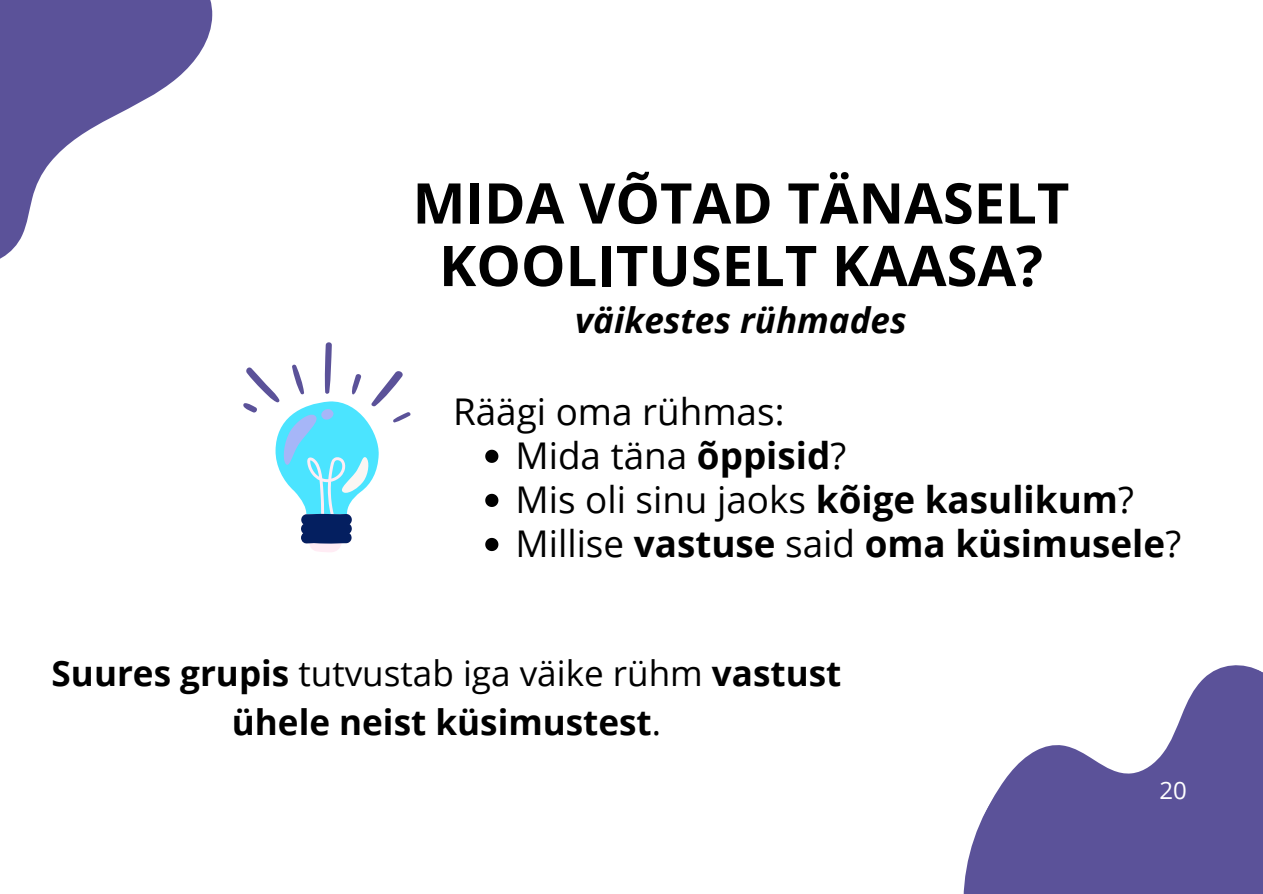
<style>
.page{position:relative;width:1263px;height:894px;background:#fff}
.page>*{position:absolute;margin:0;border:0;box-sizing:border-box;transform-origin:0 0}
.t1{font:700 56.1px/62.4px "Open Sans";color:#000;text-align:center}
.t2{font:36.75px "Open Sans";color:#000}
.t3{font:700 36.75px "Open Sans";color:#000}
.t4{font:700 35.1px/48.6px "Open Sans";color:#000;text-align:center}
.t5{font:italic 700 35.1px "Open Sans";color:#000}
.t6{font:24px "Open Sans";color:#fff}
.s1{font-weight:700}
.s2{font-weight:400}
</style>
<div class="page">
<svg style="left:0;top:0;width:213px;height:259px;fill:#5b5299"></svg>
<svg style="left:963px;top:665px;width:300px;height:228px;fill:#5b5299"></svg>
<svg style="left:243px;top:342px;width:168px;height:210px"></svg>
<svg style="left:485px;top:449px;width:13px;height:14px"></svg>
<svg style="left:485px;top:493px;width:13px;height:14px"></svg>
<svg style="left:485px;top:537px;width:13px;height:14px"></svg>
<p class="t1" style="left:413px;top:170px;width:658px">MIDA VÕTAD TÄNASELT<br>KOOLITUSELT KAASA?</p>
<p class="t5" style="left:575px;top:296px;width:333px">väikestes rühmades</p>
<p class="t2" style="left:453px;top:385px;width:333px">Räägi oma rühmas:</p>
<p class="t2" style="left:516px;top:429px;width:332px">Mida täna <span class="s1">õppisid</span>?</p>
<p class="t2" style="left:516px;top:473px;width:620px">Mis oli sinu jaoks <span class="s1">kõige kasulikum</span>?</p>
<p class="t3" style="left:516px;top:517px;width:667px"><span class="s2">Millise</span> vastuse <span class="s2">said</span> oma küsimusele<span class="s2">?</span></p>
<p class="t4" style="left:52px;top:648px;width:791px">Suures grupis <span class="s2">tutvustab iga väike rühm</span> vastust ühele neist küsimustest<span class="s2">.</span></p>
<p class="t6" style="left:1159px;top:772px;width:29px">20</p>
</div>
